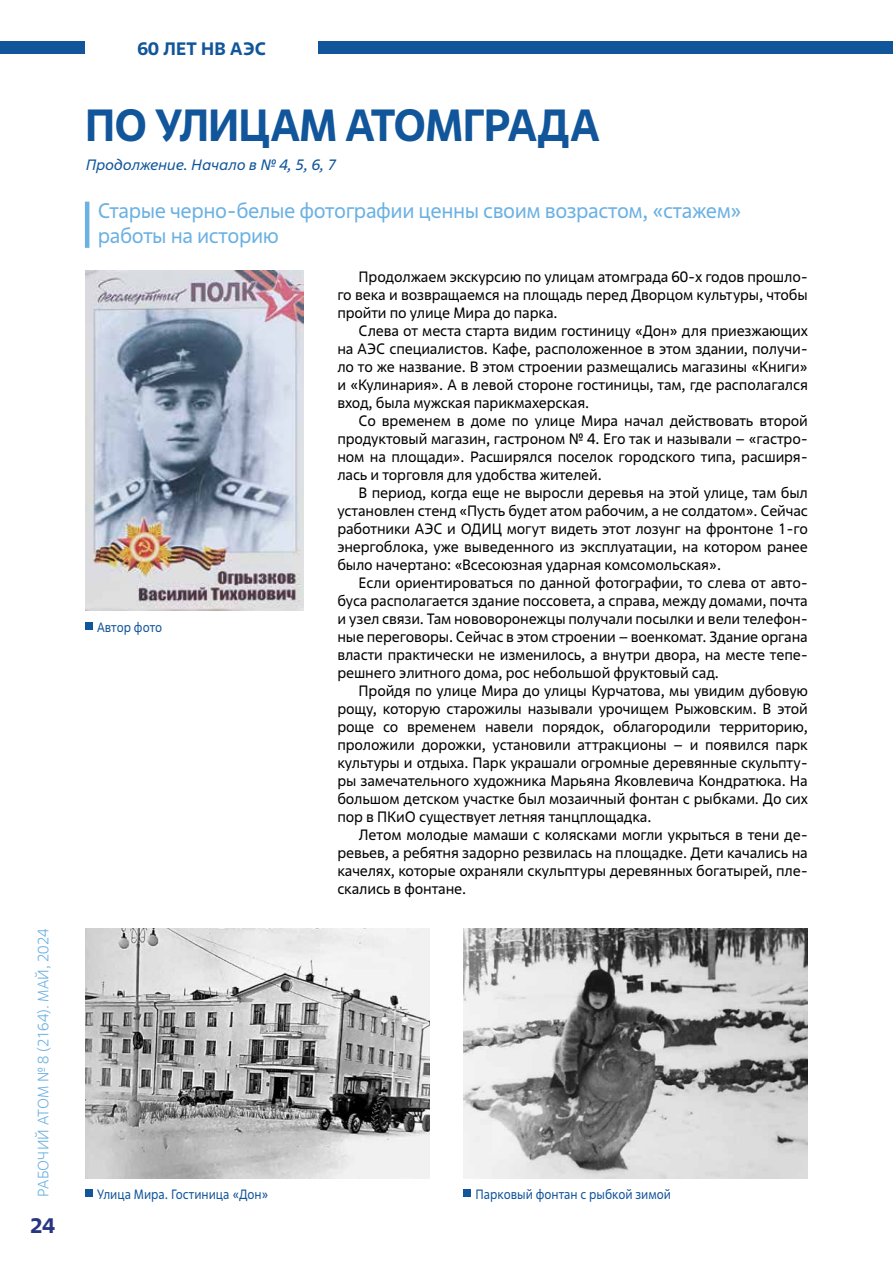
<style>
.page{position:relative;width:893px;height:1263px;background:#fff}
.page>*{position:absolute;margin:0;border:0;box-sizing:border-box;transform-origin:0 0}
.t1{font:700 45px "Rosatom";letter-spacing:-.02em;color:#11559b;scale:.95 1}
.t2{font:21px/25.2px "Rosatom";letter-spacing:-.02em;color:#6bb1e2}
.t3{font:700 21px "Rosatom";color:#283583}
.t4{font:700 18px "Rosatom";letter-spacing:.01em;color:#11559b}
.t5{font:15px/18px "Rosatom";letter-spacing:-.01em;color:#000;text-align:justify}
.t6{font:300 15px "Rosatom";color:#6bb1e2}
.t7{font:italic 15px "Rosatom";color:#11559b}
.t8{font:13.5px "Rosatom";color:#11559b;scale:.9 1}
</style>
<div class="page">
<div style="left:0;top:41px;width:85px;height:13px;background:#11559b"></div>
<div style="left:319px;top:41px;width:574px;height:13px;background:#11559b"></div>
<div style="left:85px;top:622px;width:7px;height:7px;background:#11559b"></div>
<div style="left:85px;top:1190px;width:7px;height:7px;background:#11559b"></div>
<div style="left:463px;top:1190px;width:7px;height:7px;background:#11559b"></div>
<hr style="left:85px;top:202px;width:4px;height:46px;background:#6bb1e2">
<img style="left:85px;top:928px;width:344px;height:250px">
<img style="left:463px;top:928px;width:345px;height:250px">
<img style="left:85px;top:271px;width:218px;height:339px">
<p class="t6" style="left:34px;top:1197px;width:270px;rotate:-90deg">РАБОЧИЙ АТОМ № 8 (2164). МАЙ, 2024</p>
<h2 class="t3" style="left:30px;top:1212px;width:26px">24</h2>
<p class="t4" style="left:138px;top:37px;width:130px">60 ЛЕТ НВ АЭС</p>
<h1 class="t1" style="left:85px;top:96px;width:543px">ПО УЛИЦАМ АТОМГРАДА</h1>
<p class="t7" style="left:85px;top:155px;width:252px">Продолжение. Начало в № 4, 5, 6, 7</p>
<h2 class="t2" style="left:98px;top:198px;width:646px">Старые черно-белые фотографии ценны своим возрастом, «стажем» работы на историю</h2>
<p class="t5" style="left:337px;top:267px;width:472px;text-indent:21px">Продолжаем экскурсию по улицам атомграда 60-х годов прошло&shy;го века и возвращаемся на площадь перед Дворцом культуры, чтобы пройти по улице Мира до парка.</p>
<p class="t5" style="left:337px;top:321px;width:472px;text-indent:21px">Слева от места старта видим гостиницу «Дон» для приезжающих на АЭС специалистов. Кафе, расположенное в этом здании, получи&shy;ло то же название. В этом строении размещались магазины «Книги» и «Кулинария». А в левой стороне гостиницы, там, где располагался вход, была мужская парикмахерская.</p>
<p class="t5" style="left:337px;top:411px;width:472px;text-indent:21px">Со временем в доме по улице Мира начал действовать второй продуктовый магазин, гастроном № 4. Его так и называли – «гастро&shy;ном на площади». Расширялся поселок городского типа, расширя&shy;лась и торговля для удобства жителей.</p>
<p class="t5" style="left:337px;top:483px;width:472px;text-indent:21px">В период, когда еще не выросли деревья на этой улице, там был установлен стенд «Пусть будет атом рабочим, а не солдатом». Сейчас работники АЭС и ОДИЦ могут видеть этот лозунг на фронтоне 1-го энергоблока, уже выведенного из эксплуатации, на котором ранее было начертано: «Всесоюзная ударная комсомольская».</p>
<p class="t5" style="left:337px;top:573px;width:472px;text-indent:21px">Если ориентироваться по данной фотографии, то слева от авто&shy;буса располагается здание поссовета, а справа, между домами, почта и узел связи. Там нововоронежцы получали посылки и вели телефон&shy;ные переговоры. Сейчас в этом строении – военкомат. Здание органа власти практически не изменилось, а внутри двора, на месте тепе&shy;решнего элитного дома, рос небольшой фруктовый сад.</p>
<p class="t5" style="left:337px;top:681px;width:472px;text-indent:21px">Пройдя по улице Мира до улицы Курчатова, мы увидим дубовую рощу, которую старожилы называли урочищем Рыжовским. В этой роще со временем навели порядок, облагородили территорию, проложили дорожки, установили аттракционы – и появился парк культуры и отдыха. Парк украшали огромные деревянные скульпту&shy;ры замечательного художника Марьяна Яковлевича Кондратюка. На большом детском участке был мозаичный фонтан с рыбками. До сих пор в ПКиО существует летняя танцплощадка.</p>
<p class="t5" style="left:337px;top:825px;width:472px;text-indent:21px">Летом молодые мамаши с колясками могли укрыться в тени де&shy;ревьев, а ребятня задорно резвилась на площадке. Дети качались на качелях, которые охраняли скульптуры деревянных богатырей, пле&shy;скались в фонтане.</p>
<p class="t8" style="left:97px;top:619px;width:74px">Автор фото</p>
<p class="t8" style="left:97px;top:1186px;width:192px">Улица Мира. Гостиница «Дон»</p>
<p class="t8" style="left:475px;top:1186px;width:219px">Парковый фонтан с рыбкой зимой</p>
</div>
